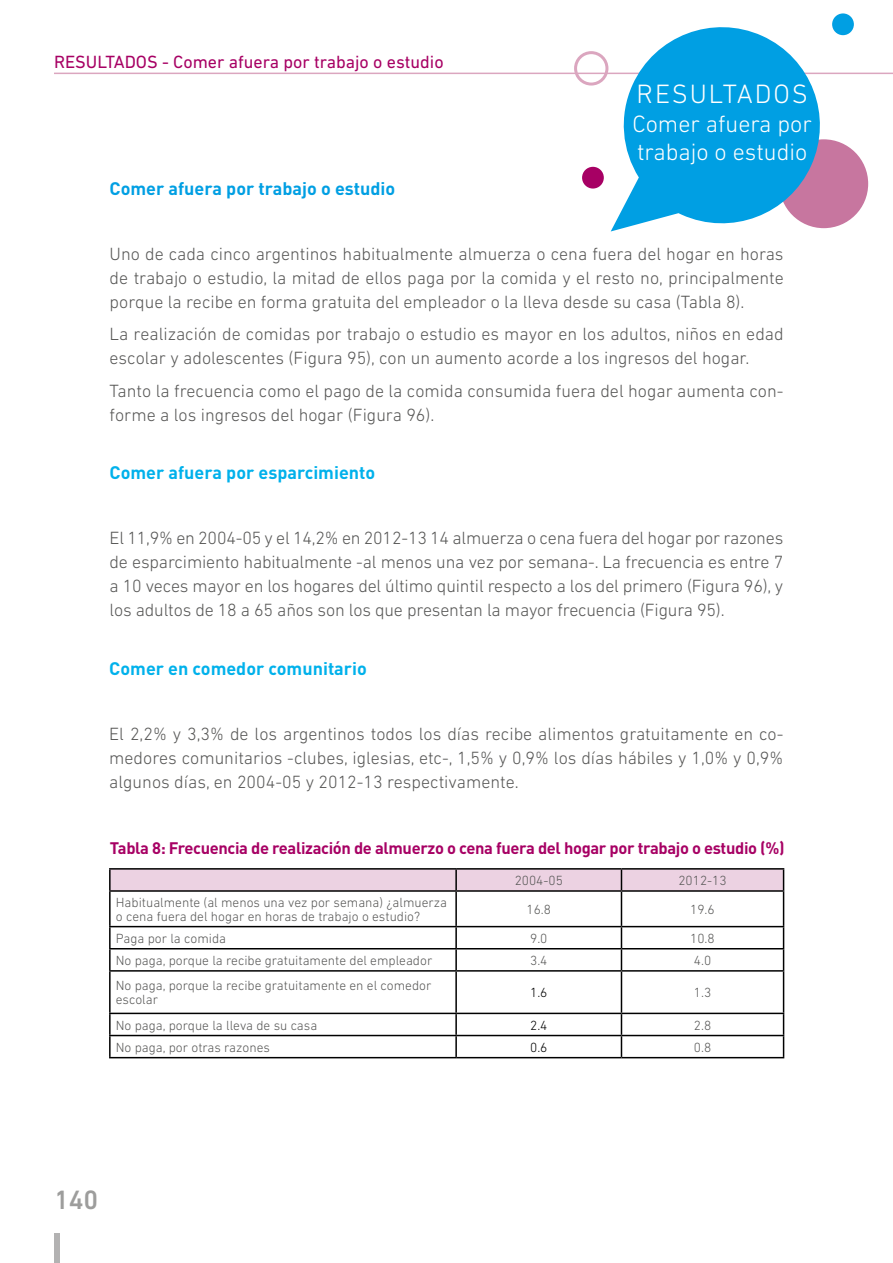
<style>
.page{position:relative;width:893px;height:1263px;background:#fff}
.page>*{position:absolute;margin:0;border:0;box-sizing:border-box;transform-origin:0 0}
.t1{font:300 27px "DIN Next LT Pro";letter-spacing:.07em;color:#fff}
.t2{font:500 27px "DIN Next LT Pro";color:#9d9d9c}
.t3{font:300 24px/28.5px "DIN Next LT Pro";color:#fff}
.t4{font:300 18px/24px "DIN Next LT Pro";color:#575756;text-align:justify}
.t5{font:700 18px "DIN Pro";color:#00b1eb}
.t6{font:18px "DIN Next LT Pro";color:#a70064}
.t7{font:700 18px "DIN Pro";color:#009fe3}
.t8{font:700 16.5px "DIN Pro";letter-spacing:-.02em;color:#a70064}
.t9{font:300 13.5px/13.5px "DIN Next LT Pro";color:#575756}
.t10{font:300 13.5px "DIN Next LT Pro";color:#000}
</style>
<div class="page">
<div style="left:54px;top:1233px;width:6px;height:30px;background:#b3b2b2"></div>
<hr style="left:54px;top:73px;width:839px;height:1px;background:#dba6bf">
<hr style="left:109px;top:868px;width:347px;height:2px;background:#000">
<hr style="left:109px;top:870px;width:2px;height:20px;background:#000">
<hr style="left:456px;top:868px;width:165px;height:2px;background:#000">
<hr style="left:621px;top:868px;width:163px;height:2px;background:#000">
<div style="left:110px;top:869px;width:674px;height:21px;background:#ecd2e2"></div>
<hr style="left:109px;top:890px;width:347px;height:2px;background:#000">
<hr style="left:109px;top:892px;width:2px;height:34px;background:#000">
<hr style="left:456px;top:890px;width:165px;height:2px;background:#000">
<hr style="left:455px;top:892px;width:2px;height:34px;background:#000">
<hr style="left:621px;top:890px;width:163px;height:2px;background:#000">
<hr style="left:621px;top:892px;width:1px;height:34px;background:#000">
<hr style="left:783px;top:892px;width:1px;height:34px;background:#000">
<hr style="left:109px;top:926px;width:347px;height:1px;background:#000">
<hr style="left:109px;top:927px;width:2px;height:21px;background:#000">
<hr style="left:456px;top:926px;width:165px;height:1px;background:#000">
<hr style="left:455px;top:927px;width:2px;height:21px;background:#000">
<hr style="left:621px;top:926px;width:163px;height:1px;background:#000">
<hr style="left:109px;top:948px;width:347px;height:1px;background:#000">
<hr style="left:109px;top:949px;width:2px;height:21px;background:#000">
<hr style="left:456px;top:948px;width:165px;height:1px;background:#000">
<hr style="left:455px;top:949px;width:2px;height:21px;background:#000">
<hr style="left:621px;top:948px;width:163px;height:1px;background:#000">
<svg style="left:621px;top:927px;width:1px;height:43px"></svg>
<svg style="left:783px;top:927px;width:1px;height:43px"></svg>
<hr style="left:109px;top:970px;width:347px;height:2px;background:#000">
<hr style="left:109px;top:972px;width:2px;height:41px;background:#000">
<hr style="left:456px;top:970px;width:165px;height:2px;background:#000">
<hr style="left:455px;top:972px;width:2px;height:41px;background:#000">
<hr style="left:621px;top:970px;width:163px;height:2px;background:#000">
<hr style="left:621px;top:972px;width:1px;height:41px;background:#000">
<hr style="left:783px;top:972px;width:1px;height:41px;background:#000">
<hr style="left:109px;top:1013px;width:347px;height:1px;background:#000">
<hr style="left:109px;top:1014px;width:2px;height:21px;background:#000">
<hr style="left:456px;top:1013px;width:165px;height:1px;background:#000">
<hr style="left:455px;top:1014px;width:2px;height:21px;background:#000">
<hr style="left:621px;top:1013px;width:163px;height:1px;background:#000">
<hr style="left:109px;top:1035px;width:347px;height:1px;background:#000">
<hr style="left:109px;top:1036px;width:2px;height:21px;background:#000">
<hr style="left:456px;top:1035px;width:165px;height:1px;background:#000">
<hr style="left:455px;top:1036px;width:2px;height:21px;background:#000">
<hr style="left:621px;top:1035px;width:163px;height:1px;background:#000">
<svg style="left:621px;top:1014px;width:1px;height:43px"></svg>
<svg style="left:783px;top:1014px;width:1px;height:43px"></svg>
<hr style="left:109px;top:1057px;width:347px;height:1px;background:#000">
<hr style="left:456px;top:1057px;width:165px;height:1px;background:#000">
<hr style="left:621px;top:1057px;width:163px;height:1px;background:#000">
<div style="left:779px;top:139px;width:89px;height:89px;background:#c7769f;border-radius:50%"></div>
<div style="left:574px;top:51px;width:34px;height:35px;border:3px solid #dba6bf;border-radius:50%"></div>
<div style="left:582px;top:167px;width:22px;height:22px;background:#a70064;border-radius:50%"></div>
<svg style="left:611px;top:20px;width:222px;height:212px;fill:#009fe3"></svg>
<div style="left:832px;top:13px;width:22px;height:22px;background:#009fe3;border-radius:50%"></div>
<p class="t6" style="left:54px;top:51px;width:391px">RESULTADOS - Comer afuera por trabajo o estudio</p>
<p class="t7" style="left:110px;top:176px;width:287px">Comer afuera por trabajo o estudio</p>
<h1 class="t1" style="left:636px;top:79px;width:173px">RESULTADOS</h1>
<h2 class="t3" style="left:632px;top:109px;width:181px">Comer afuera por trabajo o estudio</h2>
<p class="t4" style="left:110px;top:242px;width:676px">Uno de cada cinco argentinos habitualmente almuerza o cena fuera del hogar en horas de trabajo o estudio, la mitad de ellos paga por la comida y el resto no, principalmente porque la recibe en forma gratuita del empleador o la lleva desde su casa (Tabla 8).</p>
<p class="t4" style="left:110px;top:322px;width:676px">La realización de comidas por trabajo o estudio es mayor en los adultos, niños en edad escolar y adolescentes (Figura 95), con un aumento acorde a los ingresos del hogar.</p>
<p class="t4" style="left:110px;top:379px;width:675px">Tanto la frecuencia como el pago de la comida consumida fuera del hogar aumenta con&shy;forme a los ingresos del hogar (Figura 96).</p>
<p class="t5" style="left:110px;top:460px;width:267px">Comer afuera por esparcimiento</p>
<p class="t4" style="left:110px;top:525px;width:675px">El 11,9% en 2004-05 y el 14,2% en 2012-13 14 almuerza o cena fuera del hogar por razones de esparcimiento habitualmente -al menos una vez por semana-. La frecuencia es entre 7 a 10 veces mayor en los hogares del último quintil respecto a los del primero (Figura 96), y los adultos de 18 a 65 años son los que presentan la mayor frecuencia (Figura 95).</p>
<p class="t5" style="left:109px;top:656px;width:259px">Comer en comedor comunitario</p>
<p class="t4" style="left:109px;top:721px;width:676px">El 2,2% y 3,3% de los argentinos todos los días recibe alimentos gratuitamente en co&shy;medores comunitarios -clubes, iglesias, etc-, 1,5% y 0,9% los días hábiles y 1,0% y 0,9% algunos días, en 2004-05 y 2012-13 respectivamente.</p>
<p class="t8" style="left:110px;top:836px;width:676px">Tabla 8: Frecuencia de realización de almuerzo o cena fuera del hogar por trabajo o estudio (%)</p>
<p class="t9" style="left:515px;top:873px;width:50px">2004-05</p>
<p class="t9" style="left:678px;top:873px;width:50px">2012-13</p>
<p class="t9" style="left:116px;top:896px;width:333px">Habitualmente (al menos una vez por semana) ¿almuerza o cena fuera del hogar en horas de trabajo o estudio?</p>
<p class="t9" style="left:527px;top:902px;width:26px">16.8</p>
<p class="t9" style="left:690px;top:902px;width:26px">19.6</p>
<p class="t9" style="left:116px;top:931px;width:112px">Paga por la comida</p>
<p class="t9" style="left:530px;top:931px;width:19px">9.0</p>
<p class="t9" style="left:690px;top:931px;width:26px">10.8</p>
<p class="t9" style="left:116px;top:953px;width:318px">No paga, porque la recibe gratuitamente del empleador</p>
<p class="t9" style="left:530px;top:953px;width:19px">3.4</p>
<p class="t9" style="left:694px;top:953px;width:19px">4.0</p>
<p class="t9" style="left:116px;top:979px;width:317px">No paga, porque la recibe gratuitamente en el comedor escolar</p>
<p class="t10" style="left:530px;top:985px;width:19px">1.6</p>
<p class="t9" style="left:694px;top:986px;width:19px">1.3</p>
<p class="t9" style="left:116px;top:1018px;width:203px">No paga, porque la lleva de su casa</p>
<p class="t10" style="left:530px;top:1017px;width:19px">2.4</p>
<p class="t9" style="left:694px;top:1018px;width:19px">2.8</p>
<p class="t9" style="left:116px;top:1040px;width:156px">No paga, por otras razones</p>
<p class="t10" style="left:530px;top:1039px;width:19px">0.6</p>
<p class="t9" style="left:694px;top:1040px;width:19px">0.8</p>
<h1 class="t2" style="left:54px;top:1184px;width:46px">140</h1>
</div>
